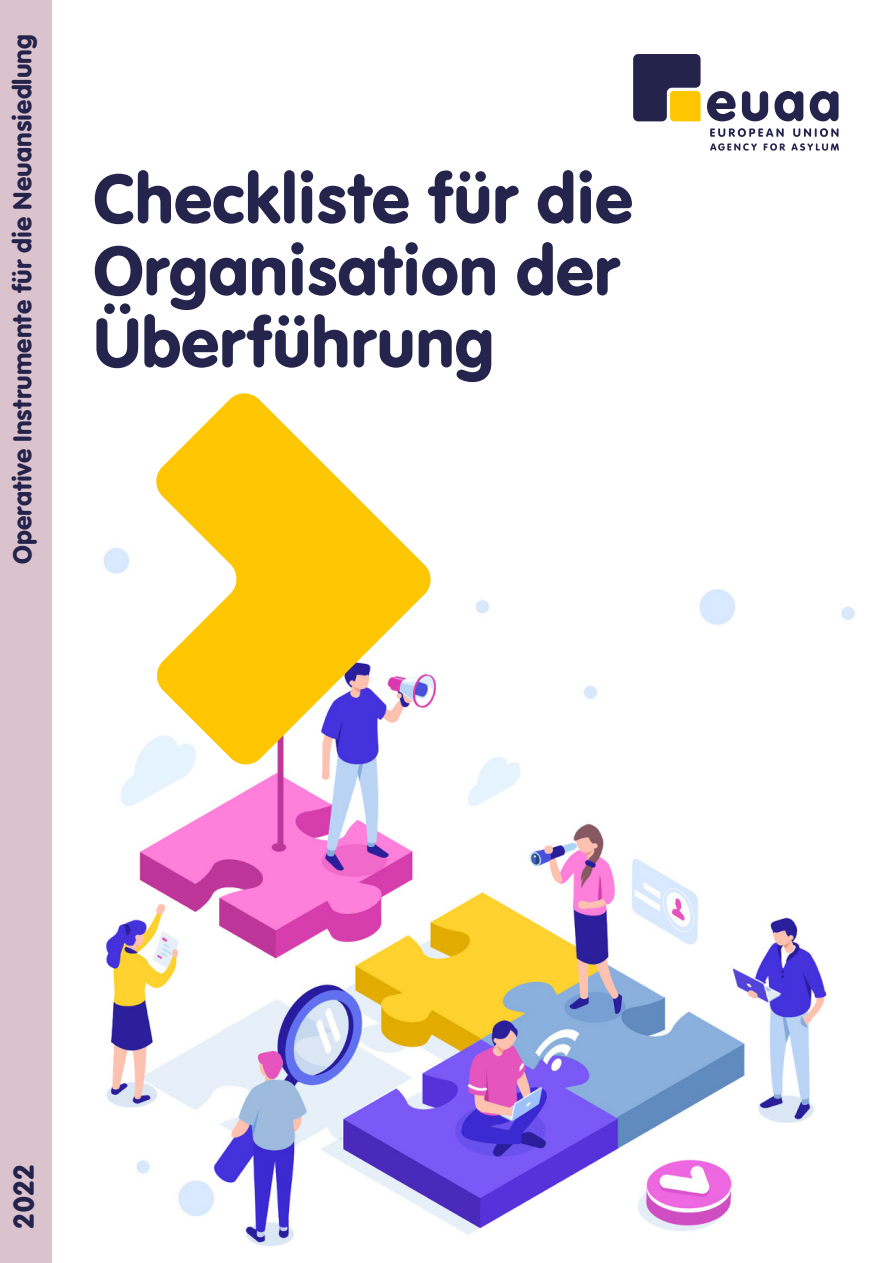
<style>
.page{position:relative;width:893px;height:1263px;background:#fff}
.page>*{position:absolute;margin:0;border:0;box-sizing:border-box;transform-origin:0 0}
.Heading_cover{font:72px/72px "VAG Rundschrift D";color:#24244c}
.t1{font:30px "VAG Rundschrift D";color:#24234c}
.t2{font:27px "VAG Rundschrift D";color:#24234c}
</style>
<div class="page">
<img style="left:51px;top:514px;width:804px;height:749px">
<svg style="left:710px;top:128px;width:74px;height:9px"></svg>
<svg style="left:793px;top:128px;width:45px;height:9px"></svg>
<svg style="left:710px;top:143px;width:47px;height:8px"></svg>
<svg style="left:764px;top:143px;width:21px;height:8px"></svg>
<svg style="left:791px;top:143px;width:48px;height:8px"></svg>
<svg style="left:633px;top:54px;width:68px;height:67px;background:#5c5047"></svg>
<svg style="left:707px;top:91px;width:29px;height:30px"></svg>
<svg style="left:742px;top:91px;width:26px;height:30px"></svg>
<svg style="left:774px;top:91px;width:29px;height:30px"></svg>
<svg style="left:810px;top:91px;width:28px;height:30px"></svg>
<svg style="left:154px;top:393px;width:279px;height:373px;fill:#fdc600"></svg>
<div style="left:0;top:0;width:51px;height:1263px;background:#dbc3ce"></div>
<p class="t2" style="left:7px;top:564px;width:531px;rotate:-90deg">Operative Instrumente für die Neuansiedlung</p>
<h1 class="Heading_cover" style="left:94px;top:163px;width:541px">Checkliste für die<br>Organisation der<br>Überführung</h1>
<p class="t1" style="left:6px;top:1229px;width:66px;rotate:-90deg">2022</p>
</div>
